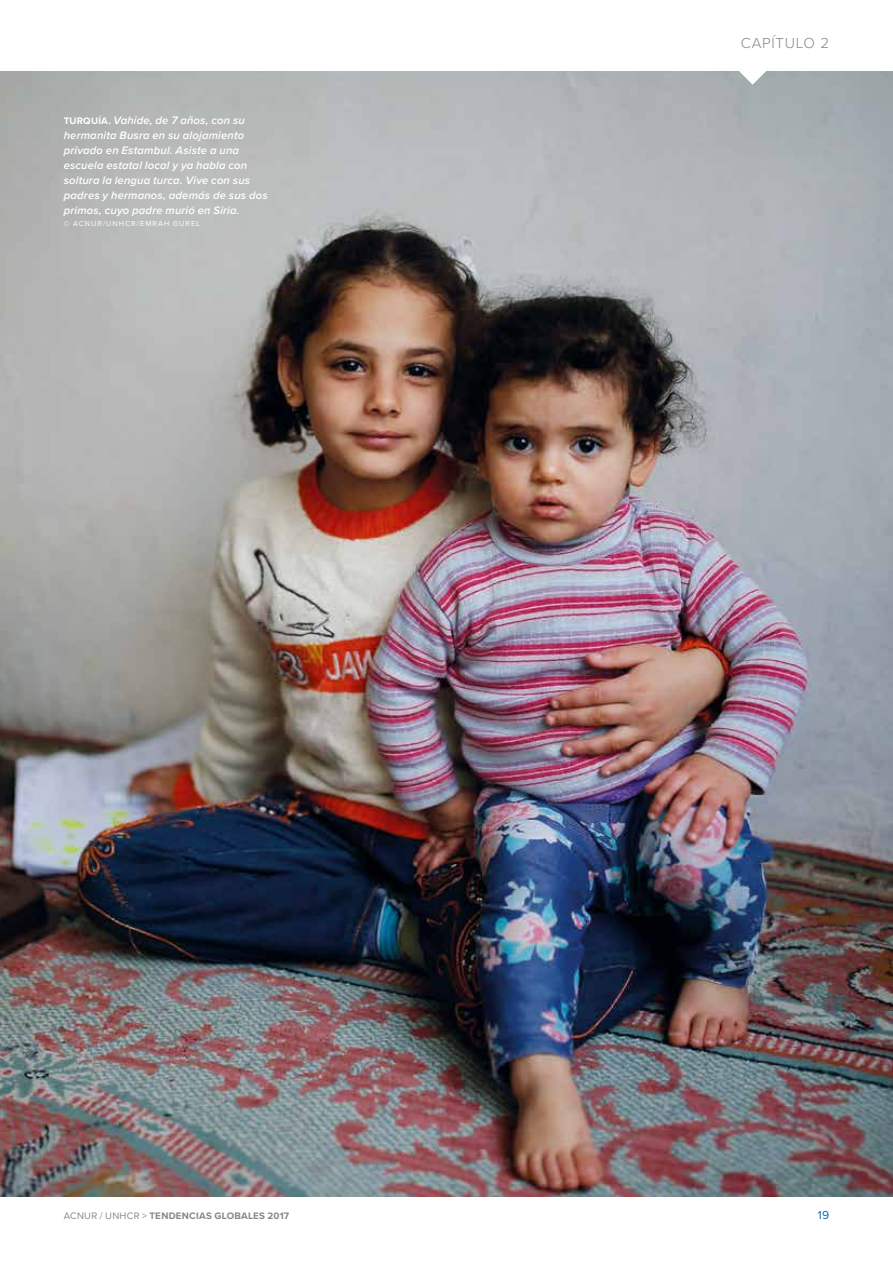
<style>
.page{position:relative;width:893px;height:1263px;background:#fff}
.page>*{position:absolute;margin:0;border:0;box-sizing:border-box;transform-origin:0 0}
.t1{font:300 15px "Proxima Nova";letter-spacing:.05em;color:#878786}
.t2{font:12px "Proxima Nova";color:#0069b4}
.t3{font:italic 600 11.25px/15px "Proxima Nova";letter-spacing:.015em;color:#fff}
.t4{font:700 9.75px "Proxima Nova";letter-spacing:.025em;color:#878786}
.t5{font:7.5px "Proxima Nova";letter-spacing:.135em;color:#fff}
.s1{font-weight:700;font-style:normal;font-size:9.75px}
.s2{font-weight:400}
</style>
<div class="page">
<img style="left:0;top:71px;width:893px;height:1126px">
<svg style="left:739px;top:71px;width:27px;height:14px"></svg>
<p class="t3" style="left:64px;top:113px;width:206px"><span class="s1">TURQUÍA.</span> Vahide, de 7 años, con su hermanita Busra en su alojamiento privado en Estambul. Asiste a una escuela estatal local y ya habla con soltura la lengua turca. Vive con sus padres y hermanos, además de sus dos primos, cuyo padre murió en Siria.</p>
<p class="t5" style="left:64px;top:219px;width:138px">© ACNUR/UNHCR/EMRAH GUREL</p>
<h1 class="t1" style="left:741px;top:34px;width:90px">CAPÍTULO 2</h1>
<p class="t4" style="left:64px;top:1210px;width:227px"><span class="s2">ACNUR / UNHCR &gt;</span> TENDENCIAS GLOBALES 2017</p>
<p class="t2" style="left:818px;top:1208px;width:13px">19</p>
</div>
